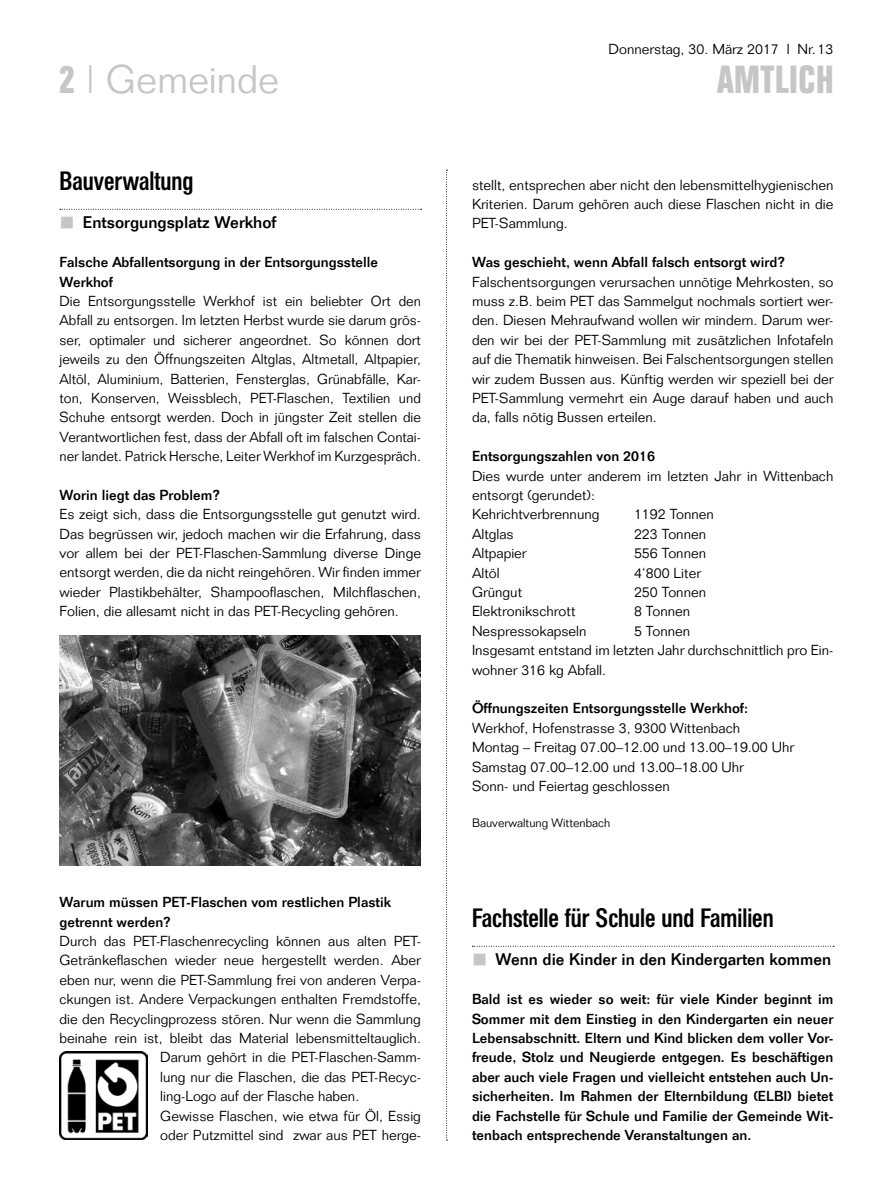
<style>
.page{position:relative;width:893px;height:1191px;background:#fff}
.page>*{position:absolute;margin:0;border:0;box-sizing:border-box;transform-origin:0 0}
.t1{font:300 39px "Folio";color:#c5c6c6}
.t2{font:700 39px "Folio Condensed BQ";letter-spacing:.025em;color:#c5c6c6}
.t3{font:500 26.25px "Folio Condensed BQ";color:#000}
.t4{font:500 16.5px "Folio";color:#000}
.t5{font:300 14.25px/19.4px "Folio";color:#000;text-align:justify}
.t6{font:500 14.25px/19.4px "Folio";color:#000}
.t7{font:300 12px "Folio";color:#000}
.s1{font-family:"Folio Condensed BQ";font-weight:700}
</style>
<div class="page">
<svg style="left:446px;top:170px;width:1px;height:970px"></svg>
<svg style="left:472px;top:946px;width:362px;height:1px"></svg>
<svg style="left:60px;top:209px;width:362px;height:1px"></svg>
<img style="left:60px;top:635px;width:361px;height:230px">
<img style="left:60px;top:1052px;width:88px;height:87px">
<h1 class="t1" style="left:60px;top:56px;width:221px"><span class="s1">2</span> | Gemeinde</h1>
<h2 class="t3" style="left:60px;top:166px;width:135px">Bauverwaltung</h2>
<p class="t4" style="left:83px;top:213px;width:195px">Entsorgungsplatz Werkhof</p>
<p class="t6" style="left:60px;top:252px;width:320px">Falsche Abfallentsorgung in der Entsorgungsstelle<br>Werkhof</p>
<p class="t5" style="left:60px;top:291px;width:363px">Die Entsorgungsstelle Werkhof ist ein beliebter Ort den Abfall zu entsorgen. Im letzten Herbst wurde sie darum grös&shy;ser, optimaler und sicherer angeordnet. So können dort jeweils zu den Öffnungszeiten Altglas, Altmetall, Altpapier, Altöl, Aluminium, Batterien, Fensterglas, Grünabfälle, Kar&shy;ton, Konserven, Weissblech, PET-Flaschen, Textilien und Schuhe entsorgt werden. Doch in jüngster Zeit stellen die Verantwortlichen fest, dass der Abfall oft im falschen Contai&shy;ner landet. Patrick Hersche, Leiter Werkhof im Kurzgespräch.</p>
<p class="t6" style="left:60px;top:485px;width:162px">Worin liegt das Problem?</p>
<p class="t5" style="left:60px;top:504px;width:363px">Es zeigt sich, dass die Entsorgungsstelle gut genutzt wird.<br>Das begrüssen wir, jedoch machen wir die Erfahrung, dass vor allem bei der PET-Flaschen-Sammlung diverse Dinge entsorgt werden, die da nicht reingehören. Wir finden immer wieder Plastikbehälter, Shampooflaschen, Milchflaschen, Folien, die allesamt nicht in das PET-Recycling gehören.</p>
<p class="t6" style="left:60px;top:892px;width:333px">Warum müssen PET-Flaschen vom restlichen Plastik getrennt werden?</p>
<p class="t5" style="left:60px;top:931px;width:363px">Durch das PET-Flaschenrecycling können aus alten PET-</p>
<p class="t5" style="left:60px;top:950px;width:363px">Getränkeflaschen wieder neue hergestellt werden. Aber</p>
<p class="t5" style="left:60px;top:970px;width:363px">eben nur, wenn die PET-Sammlung frei von anderen Verpa-</p>
<p class="t5" style="left:60px;top:989px;width:363px">ckungen ist. Andere Verpackungen enthalten Fremdstoffe,</p>
<p class="t5" style="left:60px;top:1009px;width:363px">die den Recyclingprozess stören. Nur wenn die Sammlung</p>
<p class="t5" style="left:60px;top:1028px;width:363px">beinahe rein ist, bleibt das Material lebensmitteltauglich.</p>
<p class="t5" style="left:160px;top:1047px;width:262px">Darum gehört in die PET-Flaschen-Samm-</p>
<p class="t5" style="left:160px;top:1067px;width:262px">lung nur die Flaschen, die das PET-Recyc-</p>
<p class="t5" style="left:160px;top:1086px;width:201px">ling-Logo auf der Flasche haben.</p>
<p class="t5" style="left:160px;top:1106px;width:262px">Gewisse Flaschen, wie etwa für Öl, Essig</p>
<p class="t5" style="left:160px;top:1125px;width:262px">oder Putzmittel sind zwar aus PET herge-</p>
<p class="t5" style="left:609px;top:39px;width:226px">Donnerstag, 30. März 2017 l Nr.13</p>
<h1 class="t2" style="left:717px;top:58px;width:118px">AMTLICH</h1>
<p class="t5" style="left:472px;top:175px;width:363px">stellt, entsprechen aber nicht den lebensmittelhygienischen Kriterien. Darum gehören auch diese Flaschen nicht in die PET-Sammlung.</p>
<p class="t6" style="left:472px;top:252px;width:315px">Was geschieht, wenn Abfall falsch entsorgt wird?</p>
<p class="t5" style="left:472px;top:272px;width:363px">Falschentsorgungen verursachen unnötige Mehrkosten, so muss z.B. beim PET das Sammelgut nochmals sortiert wer&shy;den. Diesen Mehraufwand wollen wir mindern. Darum wer&shy;den wir bei der PET-Sammlung mit zusätzlichen Infotafeln auf die Thematik hinweisen. Bei Falschentsorgungen stellen wir zudem Bussen aus. Künftig werden wir speziell bei der PET-Sammlung vermehrt ein Auge darauf haben und auch da, falls nötig Bussen erteilen.</p>
<p class="t6" style="left:472px;top:446px;width:184px">Entsorgungszahlen von 2016</p>
<p class="t5" style="left:472px;top:466px;width:363px;text-align:left">Dies wurde unter anderem im letzten Jahr in Wittenbach entsorgt (gerundet):<br>Kehrichtverbrennung</p>
<p class="t5" style="left:634px;top:505px;width:82px">1192 Tonnen</p>
<p class="t5" style="left:472px;top:524px;width:43px">Altglas</p>
<p class="t5" style="left:634px;top:524px;width:74px">223 Tonnen</p>
<p class="t5" style="left:472px;top:543px;width:56px">Altpapier</p>
<p class="t5" style="left:634px;top:543px;width:74px">556 Tonnen</p>
<p class="t5" style="left:472px;top:563px;width:29px">Altöl</p>
<p class="t5" style="left:634px;top:563px;width:69px">4‘800 Liter</p>
<p class="t5" style="left:472px;top:582px;width:52px">Grüngut</p>
<p class="t5" style="left:634px;top:582px;width:74px">250 Tonnen</p>
<p class="t5" style="left:472px;top:601px;width:105px">Elektronikschrott</p>
<p class="t5" style="left:634px;top:601px;width:58px">8 Tonnen</p>
<p class="t5" style="left:472px;top:621px;width:116px">Nespressokapseln</p>
<p class="t5" style="left:472px;top:621px;width:363px;text-align:left;text-indent:162px">5 Tonnen<br>Insgesamt entstand im letzten Jahr durchschnittlich pro Ein&shy;wohner 316 kg Abfall.</p>
<p class="t6" style="left:472px;top:698px;width:278px">Öffnungszeiten Entsorgungsstelle Werkhof:</p>
<p class="t5" style="left:472px;top:718px;width:324px;text-align:left">Werkhof, Hofenstrasse 3, 9300 Wittenbach<br>Montag – Freitag 07.00–12.00 und 13.00–19.00 Uhr Samstag 07.00–12.00 und 13.00–18.00 Uhr<br>Sonn- und Feiertag geschlossen</p>
<p class="t7" style="left:472px;top:815px;width:140px">Bauverwaltung Wittenbach</p>
<h2 class="t3" style="left:472px;top:902px;width:303px">Fachstelle für Schule und Familien</h2>
<p class="t4" style="left:495px;top:949px;width:337px">Wenn die Kinder in den Kindergarten kommen</p>
<p class="t6" style="left:472px;top:989px;width:363px;text-align:justify">Bald ist es wieder so weit: für viele Kinder beginnt im Sommer mit dem Einstieg in den Kindergarten ein neuer Lebensabschnitt. Eltern und Kind blicken dem voller Vor&shy;freude, Stolz und Neugierde entgegen. Es beschäftigen aber auch viele Fragen und vielleicht entstehen auch Un&shy;sicherheiten. Im Rahmen der Elternbildung (ELBI) bietet die Fachstelle für Schule und Familie der Gemeinde Wit&shy;tenbach entsprechende Veranstaltungen an.</p>
</div>
